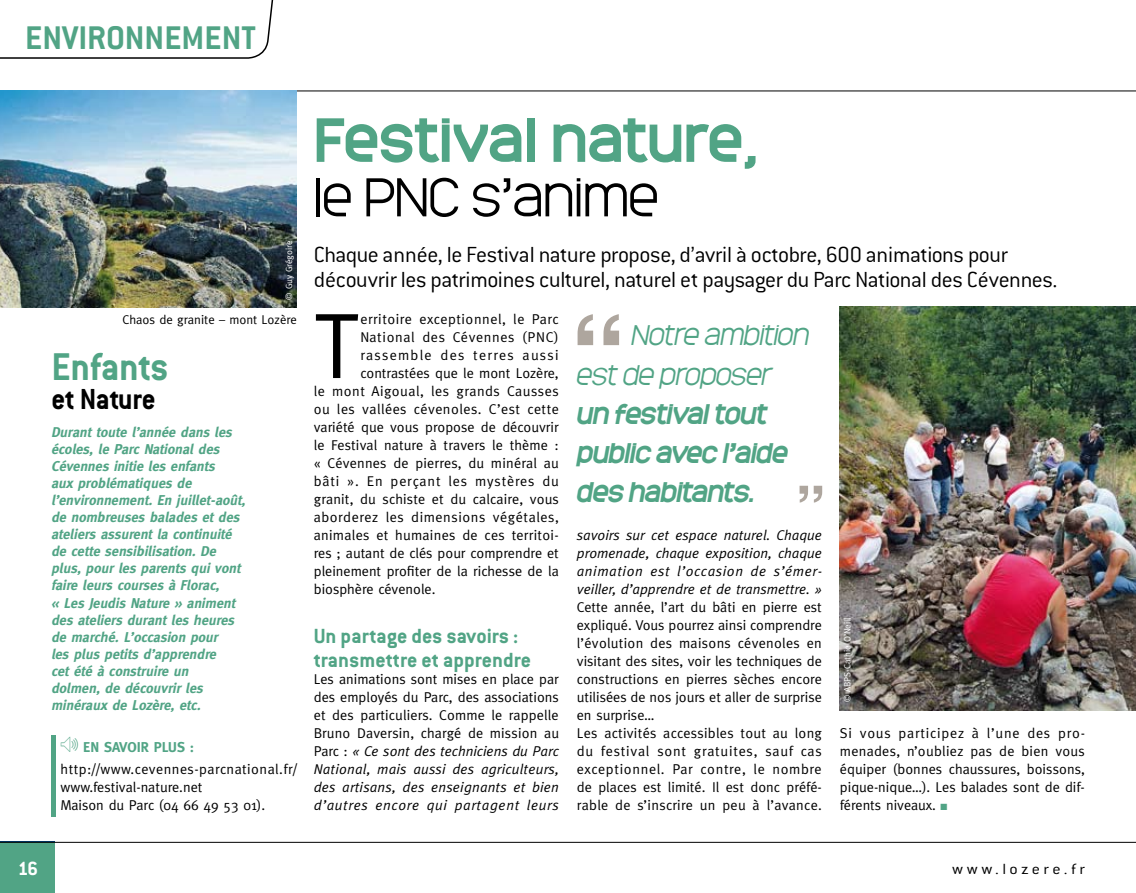
<style>
.page{position:relative;width:1136px;height:893px;background:#fff}
.page>*{position:absolute;margin:0;border:0;box-sizing:border-box;transform-origin:0 0}
.t1{font:93px "Meta";color:#000}
.t2{font:700 58.05px "Monark";letter-spacing:-.02em;color:#51a485}
.t3{font:300 50.85px "Monark";color:#000}
.t4{font:700 42.45px "Conduit ITC";color:#51a485;scale:.95 1}
.t5{font:700 36px "Conduit ITC";color:#51a485}
.t6{font:700 31.8px "Conduit ITC";color:#000;scale:.95 1}
.t7{font:italic 700 26.4px/39.2px "Monark";letter-spacing:-.025em;color:#51a485}
.t8{font:italic 300 26.4px/39.2px "Monark";letter-spacing:-.01em;color:#51a485}
.t9{font:300 24px/25.5px "Conduit ITC";letter-spacing:-.02em;color:#000}
.t10{font:700 22.5px/23.7px "Conduit ITC";letter-spacing:-.005em;color:#51a485}
.t11{font:700 21px "Conduit ITC";color:#fff}
.t12{font:300 16.2px "Conduit ITC";letter-spacing:.19em;color:#000;scale:1.11 1}
.t13{font:14.25px/18px "Meta";letter-spacing:.01em;color:#000;text-align:justify}
.t14{font:italic 700 14.25px/17.1px "Meta";letter-spacing:-.225em;color:#51a485}
.t15{font:italic 14.25px/18px "Meta";color:#000;text-align:justify}
.t16{font:14.25px "Meta";letter-spacing:.035em;color:#000}
.t17{font:14.25px "Meta";letter-spacing:.04em;color:#000}
.t18{font:14.25px "Meta";letter-spacing:.055em;color:#000}
.t19{font:14.25px "Meta";letter-spacing:.045em;color:#000}
.t20{font:14.25px "Meta";letter-spacing:.09em;color:#000}
.t21{font:700 14.25px "Meta";color:#51a485}
.t22{font:12.75px "Meta";color:#000}
.t23{font:9px "Meta";color:#fff}
.s1{font-style:italic}
.s2{color:#51a485}
</style>
<div class="page">
<div style="left:0;top:842px;width:54px;height:51px;background:#51a485"></div>
<hr style="left:0;top:91px;width:1135px;height:1px;background:#000">
<hr style="left:0;top:842px;width:1135px;height:1px;background:#000">
<svg style="left:0;top:0;width:274px;height:59px"></svg>
<img style="left:0;top:90px;width:297px;height:218px">
<img style="left:839px;top:306px;width:296px;height:404px">
<svg style="left:577px;top:314px;width:42px;height:31px"></svg>
<svg style="left:799px;top:486px;width:23px;height:17px"></svg>
<div style="left:51px;top:735px;width:5px;height:81px;background:#51a485"></div>
<h3 class="t5" style="left:25px;top:17px;width:229px">Environnement</h3>
<p class="t23" style="left:284px;top:300px;width:61px;rotate:-90deg">© Guy Grégoire</p>
<p class="t22" style="left:122px;top:312px;width:176px">Chaos de granite – mont Lozère</p>
<h3 class="t4" style="left:51px;top:342px;width:125px">Enfants</h3>
<h3 class="t6" style="left:51px;top:381px;width:111px">et Nature</h3>
<p class="t14" style="left:51px;top:423px;width:199px">Durant toute l’année dans les écoles, le Parc National des<br>Cévennes initie les enfants<br>aux problématiques de l’environnement. En juillet-août, de nombreuses balades et des ateliers assurent la continuité de cette sensibilisation. De plus, pour les parents qui vont faire leurs courses à Florac,<br>« Les Jeudis Nature » animent des ateliers durant les heures de marché. L’occasion pour<br>les plus petits d’apprendre<br>cet été à construire un<br>dolmen, de découvrir les minéraux de Lozère, etc.</p>
<p class="t21" style="left:83px;top:739px;width:112px">EN SAVOIR PLUS :</p>
<p class="t13" style="left:61px;top:760px;width:238px;text-align:left">http://www.cevennes-parcnational.fr/ www.festival-nature.net<br>Maison du Parc (04 66 49 53 01).</p>
<h2 class="t2" style="left:314px;top:98px;width:446px">Festival nature,</h2>
<h3 class="t3" style="left:314px;top:162px;width:346px">le PNC s’anime</h3>
<h3 class="t9" style="left:314px;top:242px;width:745px">Chaque année, le Festival nature propose, d’avril à octobre, 600 animations pour découvrir les patrimoines culturel, naturel et paysager du Parc National des Cévennes.</h3>
<h1 class="t1" style="left:314px;top:292px;width:48px">T</h1>
<p class="t16" style="left:360px;top:311px;width:200px">erritoire exceptionnel, le Parc</p>
<h3 class="t8" style="left:576px;top:315px;width:234px;text-indent:55px">Notre ambition est de proposer</h3>
<h3 class="t7" style="left:576px;top:393px;width:211px">un festival tout public avec l’aide des habitants.</h3>
<p class="t19" style="left:360px;top:329px;width:200px">National des Cévennes (PNC)</p>
<p class="t20" style="left:360px;top:347px;width:200px">rassemble des terres aussi</p>
<p class="t13" style="left:360px;top:364px;width:200px">contrastées que le mont Lozère,</p>
<p class="t16" style="left:314px;top:383px;width:246px">le mont Aigoual, les grands Causses</p>
<p class="t16" style="left:314px;top:401px;width:246px">ou les vallées cévenoles. C’est cette</p>
<p class="t13" style="left:314px;top:418px;width:246px">variété que vous propose de découvrir</p>
<p class="t13" style="left:314px;top:436px;width:246px">le Festival nature à travers le thème :</p>
<p class="t13" style="left:314px;top:454px;width:246px">« Cévennes de pierres, du minéral au</p>
<p class="t18" style="left:314px;top:473px;width:246px">bâti ». En perçant les mystères du</p>
<p class="t13" style="left:314px;top:490px;width:247px">granit, du schiste et du calcaire, vous</p>
<p class="t17" style="left:314px;top:509px;width:247px">aborderez les dimensions végétales,</p>
<p class="t13" style="left:314px;top:526px;width:246px">animales et humaines de ces territoi-</p>
<p class="t13" style="left:314px;top:544px;width:246px">res ; autant de clés pour comprendre et</p>
<p class="t13" style="left:314px;top:562px;width:246px">pleinement profiter de la richesse de la</p>
<p class="t13" style="left:314px;top:580px;width:123px">biosphère cévenole.</p>
<h3 class="t10" style="left:314px;top:624px;width:219px">Un partage des savoirs : transmettre et apprendre</h3>
<p class="t13" style="left:314px;top:670px;width:247px">Les animations sont mises en place par des employés du Parc, des associations et des particuliers. Comme le rappelle Bruno Daversin, chargé de mission au Parc : <span class="s1">« Ce sont des techniciens du Parc National, mais aussi des agriculteurs, des artisans, des enseignants et bien d’autres encore qui partagent leurs</span></p>
<p class="t15" style="left:576px;top:526px;width:247px">savoirs sur cet espace naturel. Chaque promenade, chaque exposition, chaque animation est l’occasion de s’émer&shy;veiller, d’apprendre et de transmettre. »</p>
<p class="t13" style="left:576px;top:598px;width:247px;text-align:left">Cette année, l’art du bâti en pierre est expliqué. Vous pourrez ainsi comprendre l’évolution des maisons cévenoles en visitant des sites, voir les techniques de constructions en pierres sèches encore utilisées de nos jours et aller de surprise en surprise…<br>Les activités accessibles tout au long du festival sont gratuites, sauf cas exceptionnel. Par contre, le nombre de places est limité. Il est donc préfé&shy;rable de s’inscrire un peu à l’avance.</p>
<p class="t23" style="left:842px;top:702px;width:86px;rotate:-90deg">© ABPS-Cathie O’Neill</p>
<p class="t13" style="left:839px;top:724px;width:247px">Si vous participez à l’une des pro&shy;menades, n’oubliez pas de bien vous équiper (bonnes chaussures, boissons, pique-nique…). Les balades sont de dif&shy;férents niveaux. <span class="s2">■</span></p>
<h3 class="t11" style="left:18px;top:856px;width:22px">16</h3>
<p class="t12" style="left:952px;top:861px;width:121px">www.lozere.fr</p>
</div>
